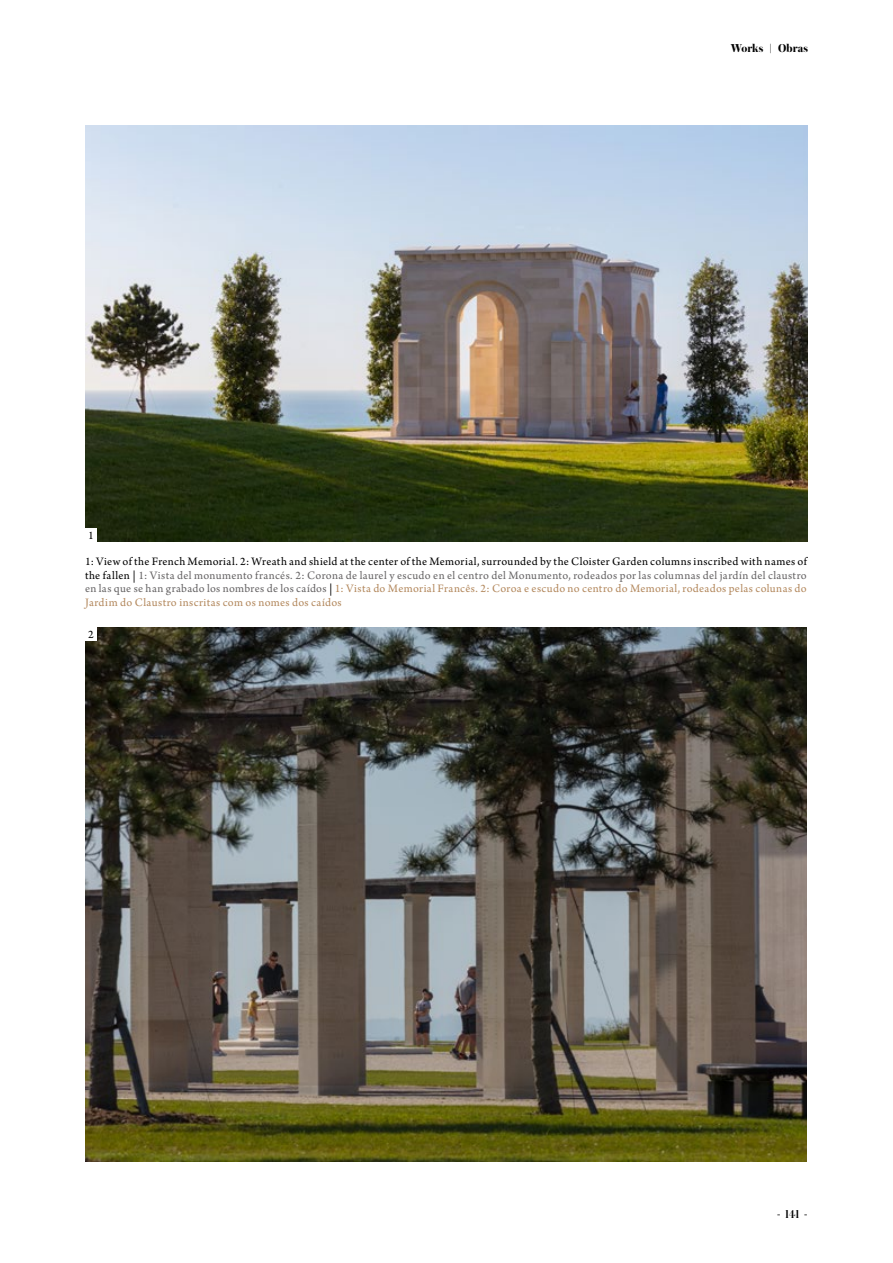
<style>
.page{position:relative;width:893px;height:1263px;background:#fff}
.page>*{position:absolute;margin:0;border:0;box-sizing:border-box;transform-origin:0 0}
.t1{font:12px/13.5px "Arno Pro";letter-spacing:.03em;color:#666465;text-align:justify}
.t2{font:700 12px "Austin";letter-spacing:.01em;color:#000}
.t3{font:500 12px "Austin";color:#000}
.t4{font:12px "Arno Pro";color:#000}
.s1{color:#000}
.s2{color:#b3885d}
</style>
<div class="page">
<img style="left:85px;top:126px;width:723px;height:416px">
<img style="left:85px;top:627px;width:722px;height:535px">
<div style="left:85px;top:528px;width:12px;height:14px;background:#fff"></div>
<div style="left:85px;top:627px;width:12px;height:14px;background:#fff"></div>
<p class="t4" style="left:88px;top:529px;width:7px">1</p>
<p class="t2" style="left:731px;top:40px;width:79px">Works | Obras</p>
<p class="t1" style="left:85px;top:556px;width:723px"><span class="s1">1: View of the French Memorial. 2: Wreath and shield at the center of the Memorial, surrounded by the Cloister Garden columns inscribed with names of the fallen |</span> 1: Vista del monumento francés. 2: Corona de laurel y escudo en el centro del Monumento, rodeados por las columnas del jardín del claustro en las que se han grabado los nombres de los caídos <span class="s1">|</span> <span class="s2">1: Vista do Memorial Francês. 2: Coroa e escudo no centro do Memorial, rodeados pelas colunas do Jardim do Claustro inscritas com os nomes dos caídos</span></p>
<p class="t4" style="left:88px;top:628px;width:7px">2</p>
<p class="t3" style="left:777px;top:1206px;width:33px">- 141 -</p>
</div>
